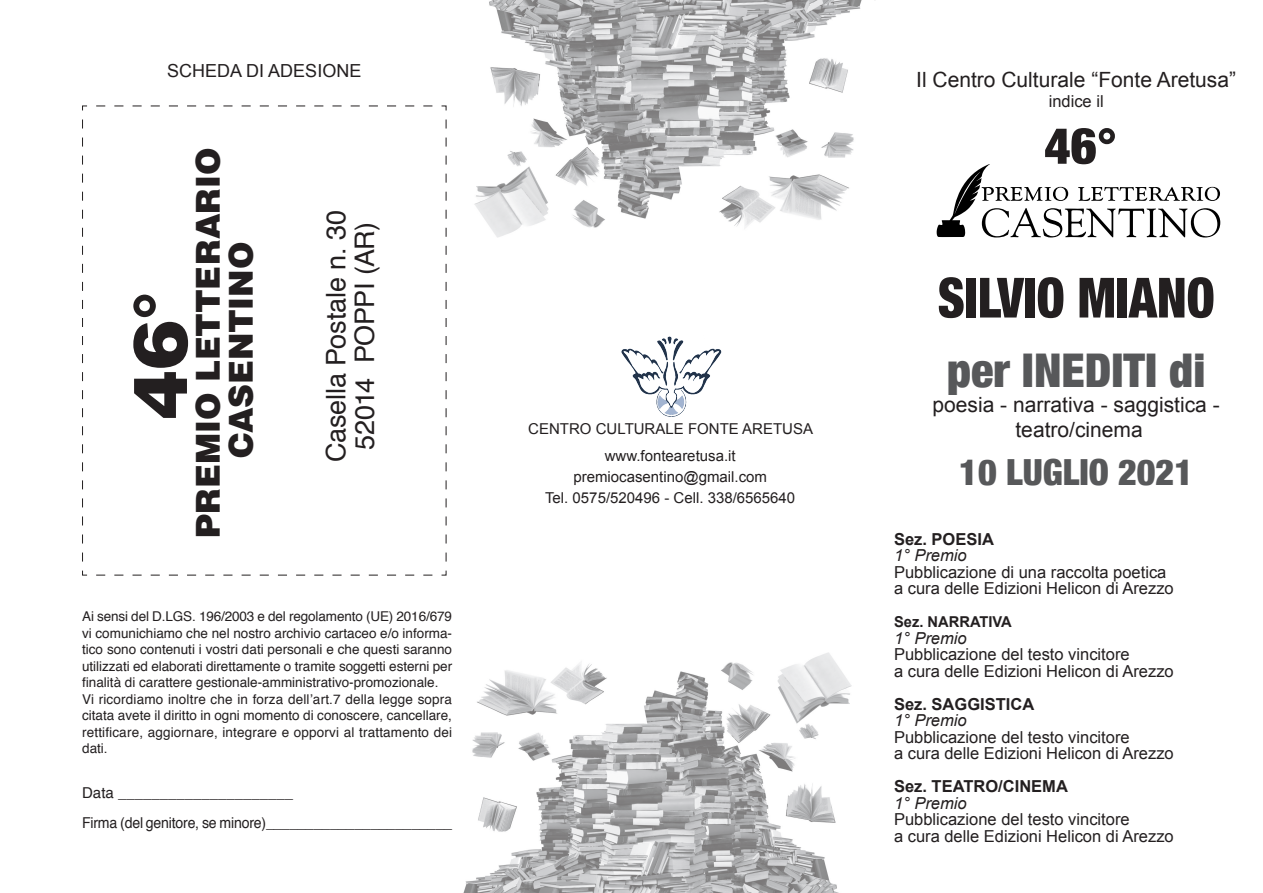
<style>
.page{position:relative;width:1263px;height:893px;background:#fff}
.page>*{position:absolute;margin:0;border:0;box-sizing:border-box;transform-origin:0 0}
.Reply{font:900 75px "Helvetica";color:#231f20}
.t1{font:900 condensed 55.5px "Helvetica Neue";color:#231f20;scale:.91 1}
.t2{font:900 condensed 50.4px "Helvetica Neue";color:#231f20}
.t3{font:900 condensed 46.5px "Helvetica Neue";color:#57585a}
.t4{font:900 condensed 36px "Helvetica Neue";color:#57585a}
.Reply-2{font:900 33px "Helvetica";color:#231f20}
.Reply-3{font:27px "Helvetica";letter-spacing:-.01em;color:#231f20}
.t5{font:21px "Arial";color:#231f20}
.t6{font:18px "Arial";color:#231f20}
.t7{font:16.5px "Arial";color:#231f20}
.t8{font:700 16.5px "Arial";color:#231f20}
.t9{font:italic 16.5px "Arial";color:#231f20}
.t10{font:15px "Arial";color:#231f20}
.t11{font:15px "Helvetica";letter-spacing:-.015em;color:#231f20;scale:.94 1}
.t12{font:15px "Helvetica";letter-spacing:-.015em;color:#231f20}
.t13{font:700 15px "Arial";color:#231f20}
.t14{font:13.5px/16.5px "Helvetica";color:#231f20;text-align:justify}
</style>
<div class="page">
<img style="left:463px;top:652px;width:389px;height:241px">
<img style="left:621px;top:336px;width:101px;height:81px">
<svg style="left:82px;top:105px;width:365px;height:471px"></svg>
<svg style="left:937px;top:164px;width:283px;height:73px"></svg>
<img style="left:474px;top:0;width:388px;height:238px">
<p class="t6" style="left:167px;top:59px;width:196px">SCHEDA DI ADESIONE</p>
<p class="Reply-2" style="left:187px;top:538px;width:392px;rotate:-90deg">PREMIO LETTERARIO</p>
<p class="Reply" style="left:111px;top:420px;width:130px;rotate:-90deg">46°</p>
<p class="Reply-2" style="left:220px;top:458px;width:217px;rotate:-90deg">CASENTINO</p>
<p class="Reply-3" style="left:315px;top:462px;width:254px;rotate:-90deg">Casella Postale n. 30</p>
<p class="Reply-3" style="left:344px;top:450px;width:229px;rotate:-90deg">52014 POPPI (AR)</p>
<p class="t14" style="left:82px;top:609px;width:372px">Ai sensi del D.LGS. 196/2003 e del regolamento (UE) 2016/679 vi comunichiamo che nel nostro archivio cartaceo e/o informa&shy;tico sono contenuti i vostri dati personali e che questi saranno utilizzati ed elaborati direttamente o tramite soggetti esterni per finalità di carattere gestionale-amministrativo-promozionale.</p>
<p class="t14" style="left:82px;top:691px;width:371px">Vi ricordiamo inoltre che in forza dell’art.7 della legge sopra citata avete il diritto in ogni momento di conoscere, cancellare, rettificare, aggiornare, integrare e opporvi al trattamento dei dati.</p>
<p class="t12" style="left:82px;top:782px;width:212px">Data _____________________</p>
<p class="t11" style="left:82px;top:812px;width:395px">Firma (del genitore, se minore)_______________________</p>
<p class="t10" style="left:528px;top:419px;width:286px">CENTRO CULTURALE FONTE ARETUSA</p>
<p class="t10" style="left:605px;top:446px;width:132px">www.fontearetusa.it</p>
<p class="t10" style="left:573px;top:467px;width:195px">premiocasentino@gmail.com</p>
<p class="t10" style="left:545px;top:488px;width:252px">Tel. 0575/520496 - Cell. 338/6565640</p>
<p class="t5" style="left:916px;top:66px;width:321px">Il Centro Culturale “Fonte Aretusa”</p>
<p class="t7" style="left:1049px;top:90px;width:57px">indice il</p>
<p class="t2" style="left:1044px;top:104px;width:74px">46°</p>
<p class="t1" style="left:938px;top:252px;width:306px">SILVIO MIANO</p>
<p class="t3" style="left:947px;top:332px;width:260px">per INEDITI di</p>
<p class="t5" style="left:932px;top:391px;width:289px">poesia - narrativa - saggistica -</p>
<p class="t5" style="left:1015px;top:416px;width:129px">teatro/cinema</p>
<p class="t4" style="left:959px;top:442px;width:235px">10 LUGLIO 2021</p>
<p class="t8" style="left:894px;top:528px;width:101px">Sez. POESIA</p>
<p class="t9" style="left:894px;top:545px;width:74px">1° Premio</p>
<p class="t7" style="left:894px;top:561px;width:274px">Pubblicazione di una raccolta poetica</p>
<p class="t7" style="left:894px;top:577px;width:281px">a cura delle Edizioni Helicon di Arezzo</p>
<p class="t13" style="left:894px;top:612px;width:119px">Sez. NARRATIVA</p>
<p class="t9" style="left:894px;top:627px;width:74px">1° Premio</p>
<p class="t7" style="left:894px;top:643px;width:237px">Pubblicazione del testo vincitore</p>
<p class="t7" style="left:894px;top:660px;width:281px">a cura delle Edizioni Helicon di Arezzo</p>
<p class="t8" style="left:894px;top:693px;width:142px">Sez. SAGGISTICA</p>
<p class="t9" style="left:894px;top:710px;width:74px">1° Premio</p>
<p class="t7" style="left:894px;top:726px;width:237px">Pubblicazione del testo vincitore</p>
<p class="t7" style="left:894px;top:742px;width:281px">a cura delle Edizioni Helicon di Arezzo</p>
<p class="t8" style="left:894px;top:775px;width:175px">Sez. TEATRO/CINEMA</p>
<p class="t9" style="left:894px;top:792px;width:74px">1° Premio</p>
<p class="t7" style="left:894px;top:808px;width:237px">Pubblicazione del testo vincitore</p>
<p class="t7" style="left:894px;top:825px;width:281px">a cura delle Edizioni Helicon di Arezzo</p>
</div>
